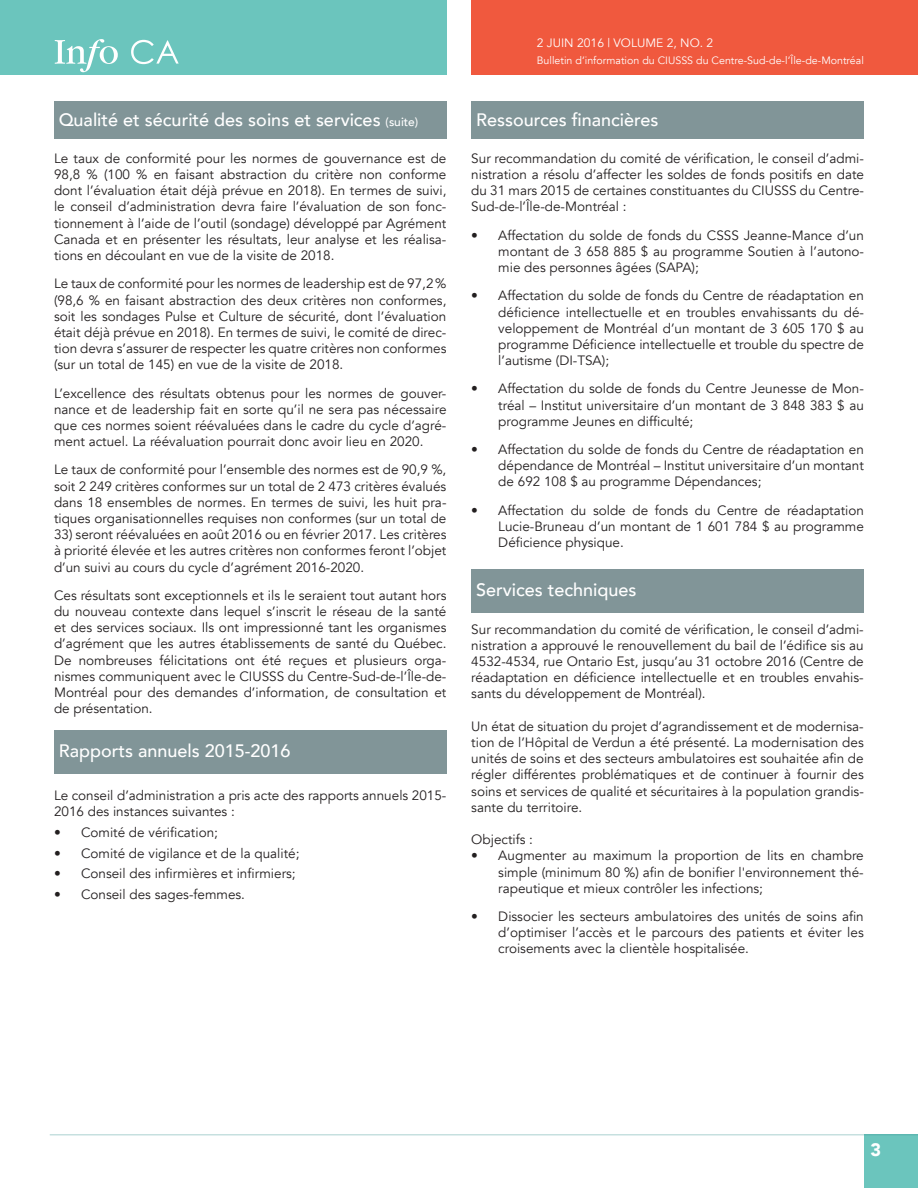
<style>
.page{position:relative;width:918px;height:1188px;background:#fff}
.page>*{position:absolute;margin:0;border:0;box-sizing:border-box;transform-origin:0 0}
.t1{font:500 18px "Avenir";color:#fff}
.t2{font:900 18px "Avenir";color:#fff}
.t3{font:13.5px/16.2px "Avenir";color:#231f20;text-align:justify}
.t4{font:12.15px "Avenir";color:#fff}
.t5{font:10.65px "Avenir";color:#fff}
.s1{font-size:12px}
</style>
<div class="page">
<div style="left:0;top:0;width:446px;height:75px;background:#6bc5bd"></div>
<div style="left:471px;top:0;width:447px;height:75px;background:#f0593e"></div>
<svg style="left:55px;top:39px;width:124px;height:33px"></svg>
<div style="left:54px;top:101px;width:392px;height:37px;background:#819598"></div>
<div style="left:54px;top:731px;width:392px;height:43px;background:#819598"></div>
<div style="left:471px;top:101px;width:393px;height:37px;background:#819598"></div>
<div style="left:471px;top:570px;width:393px;height:43px;background:#819598"></div>
<div style="left:864px;top:1134px;width:54px;height:54px;background:#6bc5bd"></div>
<hr style="left:50px;top:1134px;width:868px;height:2px;background:#429895">
<h1 class="t1" style="left:59px;top:105px;width:361px">Qualité et sécurité des soins et services <span class="s1">(suite)</span></h1>
<p class="t3" style="left:54px;top:150px;width:394px">Le taux de conformité pour les normes de gouvernance est de 98,8 % (100 % en faisant abstraction du critère non conforme dont l’évaluation était déjà prévue en 2018). En termes de suivi, le conseil d’administration devra faire l’évaluation de son fonc&shy;tionnement à l’aide de l’outil (sondage) développé par Agrément Canada et en présenter les résultats, leur analyse et les réalisa&shy;tions en découlant en vue de la visite de 2018.</p>
<p class="t3" style="left:54px;top:276px;width:394px">Le taux de conformité pour les normes de leadership est de 97,2% (98,6 % en faisant abstraction des deux critères non conformes, soit les sondages Pulse et Culture de sécurité, dont l’évaluation était déjà prévue en 2018). En termes de suivi, le comité de direc&shy;tion devra s’assurer de respecter les quatre critères non conformes (sur un total de 145) en vue de la visite de 2018.</p>
<p class="t3" style="left:54px;top:385px;width:394px">L’excellence des résultats obtenus pour les normes de gouver&shy;nance et de leadership fait en sorte qu’il ne sera pas nécessaire que ces normes soient réévaluées dans le cadre du cycle d’agré&shy;ment actuel. La réévaluation pourrait donc avoir lieu en 2020.</p>
<p class="t3" style="left:54px;top:462px;width:394px">Le taux de conformité pour l’ensemble des normes est de 90,9 %, soit 2 249 critères conformes sur un total de 2 473 critères évalués dans 18 ensembles de normes. En termes de suivi, les huit pra&shy;tiques organisationnelles requises non conformes (sur un total de</p>
<p class="t3" style="left:54px;top:527px;width:394px">33) seront réévaluées en août 2016 ou en février 2017. Les critères à priorité élevée et les autres critères non conformes feront l’objet d’un suivi au cours du cycle d’agrément 2016-2020.</p>
<p class="t3" style="left:54px;top:587px;width:394px">Ces résultats sont exceptionnels et ils le seraient tout autant hors du nouveau contexte dans lequel s’inscrit le réseau de la santé et des services sociaux. Ils ont impressionné tant les organismes d’agrément que les autres établissements de santé du Québec.<br>De nombreuses félicitations ont été reçues et plusieurs orga&shy;nismes communiquent avec le CIUSSS du Centre-Sud-de-l’Île-de-Montréal pour des demandes d’information, de consultation et de présentation.</p>
<h1 class="t1" style="left:59px;top:735px;width:233px">Rapports annuels 2015-2016</h1>
<p class="t3" style="left:54px;top:787px;width:394px">Le conseil d’administration a pris acte des rapports annuels 2015-<br>2016 des instances suivantes :</p>
<p class="t3" style="left:54px;top:824px;width:165px">• Comité de vérification;</p>
<p class="t3" style="left:54px;top:845px;width:247px">• Comité de vigilance et de la qualité;</p>
<p class="t3" style="left:54px;top:866px;width:243px">• Conseil des infirmières et infirmiers;</p>
<p class="t3" style="left:54px;top:886px;width:193px">• Conseil des sages-femmes.</p>
<p class="t4" style="left:537px;top:36px;width:18px">2 juin</p>
<p class="t4" style="left:577px;top:36px;width:138px">2016 | volum e 2, no. 2</p>
<p class="t5" style="left:537px;top:54px;width:329px">Bulletin d’information du CIUSSS du Centre-Sud-de-l’Île-de-Montréal</p>
<h1 class="t1" style="left:476px;top:105px;width:184px">Ressources financières</h1>
<p class="t3" style="left:471px;top:150px;width:394px">Sur recommandation du comité de vérification, le conseil d’admi&shy;nistration a résolu d’affecter les soldes de fonds positifs en date du 31 mars 2015 de certaines constituantes du CIUSSS du Centre-Sud-de-l’Île-de-Montréal :</p>
<p class="t3" style="left:498px;top:227px;width:367px;text-indent:-27px">• Affectation du solde de fonds du CSSS Jeanne-Mance d’un montant de 3 658 885 $ au programme Soutien à l’autono&shy;mie des personnes âgées (SAPA);</p>
<p class="t3" style="left:498px;top:288px;width:367px;text-indent:-27px">• Affectation du solde de fonds du Centre de réadaptation en déficience intellectuelle et en troubles envahissants du dé&shy;veloppement de Montréal d’un montant de 3 605 170 $ au programme Déficience intellectuelle et trouble du spectre de l’autisme (DI-TSA);</p>
<p class="t3" style="left:498px;top:381px;width:367px;text-indent:-27px">• Affectation du solde de fonds du Centre Jeunesse de Mon&shy;tréal – Institut universitaire d’un montant de 3 848 383 $ au programme Jeunes en difficulté;</p>
<p class="t3" style="left:498px;top:441px;width:367px;text-indent:-27px">• Affectation du solde de fonds du Centre de réadaptation en dépendance de Montréal – Institut universitaire d’un montant de 692 108 $ au programme Dépendances;</p>
<p class="t3" style="left:498px;top:502px;width:367px;text-indent:-27px">• Affectation du solde de fonds du Centre de réadaptation Lucie-Bruneau d’un montant de 1 601 784 $ au programme Déficience physique.</p>
<h1 class="t1" style="left:476px;top:574px;width:162px">Services techniques</h1>
<p class="t3" style="left:471px;top:621px;width:394px">Sur recommandation du comité de vérification, le conseil d’admi&shy;nistration a approuvé le renouvellement du bail de l’édifice sis au 4532-4534, rue Ontario Est, jusqu’au 31 octobre 2016 (Centre de réadaptation en déficience intellectuelle et en troubles envahis&shy;sants du développement de Montréal).</p>
<p class="t3" style="left:471px;top:718px;width:394px">Un état de situation du projet d’agrandissement et de modernisa&shy;tion de l’Hôpital de Verdun a été présenté. La modernisation des unités de soins et des secteurs ambulatoires est souhaitée afin de régler différentes problématiques et de continuer à fournir des soins et services de qualité et sécuritaires à la population grandis&shy;sante du territoire.</p>
<p class="t3" style="left:471px;top:832px;width:63px">Objectifs :</p>
<p class="t3" style="left:498px;top:848px;width:367px;text-indent:-27px">• Augmenter au maximum la proportion de lits en chambre simple (minimum 80 %) afin de bonifier l'environnement thé&shy;rapeutique et mieux contrôler les infections;</p>
<p class="t3" style="left:498px;top:908px;width:367px;text-indent:-27px">• Dissocier les secteurs ambulatoires des unités de soins afin d’optimiser l’accès et le parcours des patients et éviter les croisements avec la clientèle hospitalisée.</p>
<h1 class="t2" style="left:871px;top:1135px;width:12px">3</h1>
</div>
